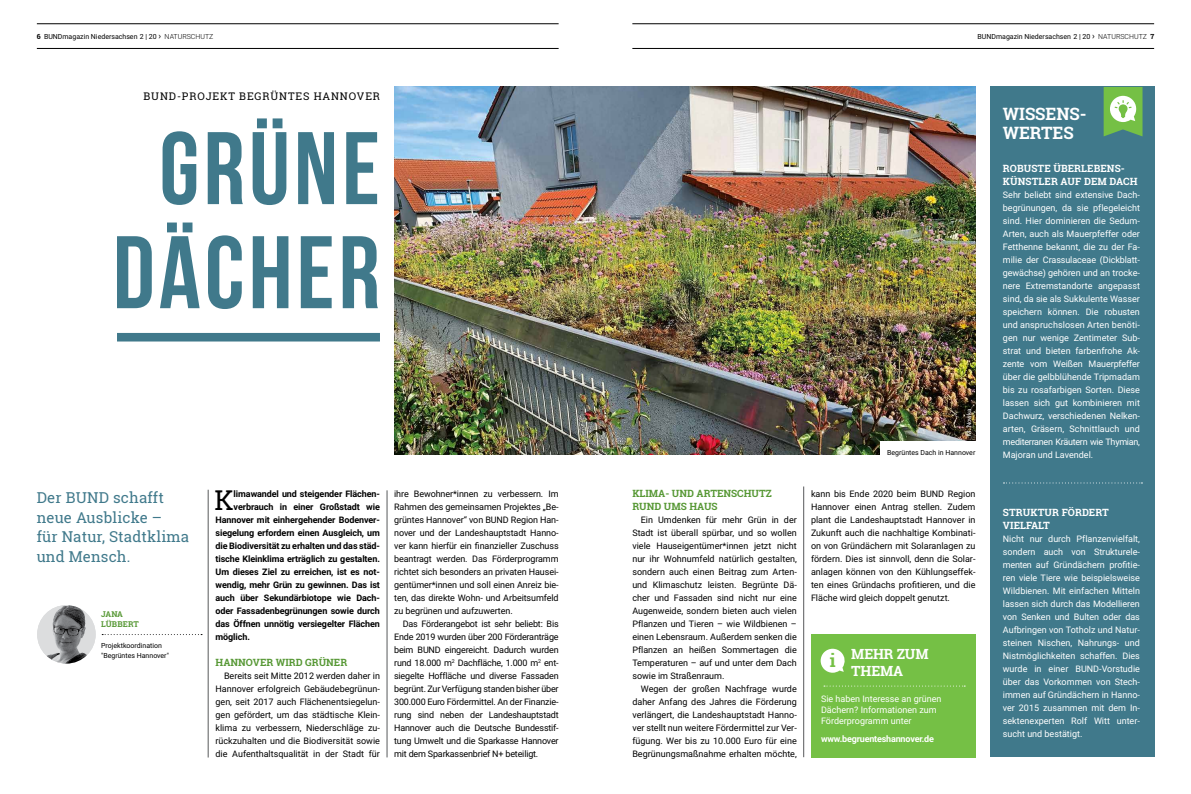
<style>
.page{position:relative;width:1191px;height:794px;background:#fff}
.page>*{position:absolute;margin:0;border:0;box-sizing:border-box;transform-origin:0 0}
.t1{font:700 102.8px/104px "Bebas Neue";letter-spacing:.04em;color:#40798b;text-align:center}
.t2{font:27.3px "Roboto Slab";color:#000}
.t3{font:700 18px "Roboto Slab";color:#75c045}
.t4{font:700 17px/19.5px "Roboto Slab";color:#fff}
.t5{font:15px/19.5px "Roboto Slab";letter-spacing:.01em;color:#40798b}
.t6{font:700 14px/17px "Roboto Slab";letter-spacing:-.01em;color:#fff}
.t7{font:10.5px "Roboto Slab";letter-spacing:.08em;color:#000}
.t8{font:700 10px/13px "Roboto Slab";letter-spacing:.01em;color:#fff}
.t9{font:700 10px/13px "Roboto Slab";color:#579835}
.t10{font:9px/13px "Roboto";color:#000;text-align:justify}
.t11{font:9px/13px "Roboto";color:#fff;text-align:justify}
.t12{font:700 9px "Roboto";letter-spacing:-.01em;color:#000}
.t13{font:700 9px "Roboto";letter-spacing:-.02em;color:#fff}
.t14{font:700 8px/10px "Roboto Slab";letter-spacing:.02em;color:#579835}
.t15{font:7px/10px "Roboto";color:#000}
.t16{font:6px "Roboto";color:#fff}
.s1{font-family:"Roboto Slab";font-weight:700}
.s2{font-size:9px}
.s3{font-weight:300}
</style>
<div class="page">
<hr style="left:208px;top:490px;width:1px;height:267px;background:#58595b">
<hr style="left:387px;top:490px;width:1px;height:267px;background:#58595b">
<hr style="left:803px;top:486px;width:1px;height:271px;background:#58595b">
<img style="left:394px;top:87px;width:581px;height:367px">
<div style="left:117px;top:333px;width:263px;height:8px;background:#40798b"></div>
<div style="left:964px;top:406px;width:10px;height:32px;background:#000;opacity:.75"></div>
<div style="left:989px;top:87px;width:165px;height:670px;background:#40798b"></div>
<svg style="left:1003px;top:482px;width:139px;height:1px"></svg>
<svg style="left:1103px;top:87px;width:39px;height:49px;background:#91c976"></svg>
<div style="left:811px;top:634px;width:164px;height:123px;background:#75c045"></div>
<svg style="left:820px;top:649px;width:25px;height:23px"></svg>
<svg style="left:824px;top:685px;width:141px;height:1px"></svg>
<div style="left:880px;top:441px;width:101px;height:19px;background:#fff"></div>
<svg style="left:102px;top:634px;width:100px;height:1px"></svg>
<img style="left:37px;top:605px;width:59px;height:58px;border-radius:29px">
<hr style="left:37px;top:48px;width:521px;height:1px;background:#000">
<hr style="left:632px;top:48px;width:522px;height:1px;background:#000">
<hr style="left:37px;top:23px;width:521px;height:1px;background:#000">
<hr style="left:632px;top:23px;width:522px;height:1px;background:#000">
<p class="t15" style="left:37px;top:31px;width:178px"><span class="s1">6</span> BUNDmagazin Niedersachsen 2 | 20 <span class="s2">›</span> <span class="s3">NATURSCHUTZ</span></p>
<p class="t15" style="left:977px;top:31px;width:178px">BUNDmagazin Niedersachsen 2 | 20 <span class="s2">›</span> <span class="s3">NATURSCHUTZ</span> <span class="s1">7</span></p>
<p class="t7" style="left:144px;top:89px;width:238px">BUND-PROJEKT BEGRÜNTES HANNOVER</p>
<h1 class="t1" style="left:113px;top:115px;width:268px">GRÜNE<br>DÄCHER</h1>
<h3 class="t5" style="left:37px;top:488px;width:154px">Der BUND schafft neue Ausblicke –<br>für Natur, Stadtklima und Mensch.</h3>
<p class="t14" style="left:101px;top:608px;width:39px">JANA<br>LÜBBERT</p>
<p class="t15" style="left:101px;top:640px;width:69px">Projektkoordination "Begrüntes Hannover"</p>
<h2 class="t2" style="left:214px;top:481px;width:21px">K</h2>
<p class="t12" style="left:234px;top:487px;width:148px">limawandel und steigender Flächen-</p>
<p class="t12" style="left:234px;top:500px;width:148px">verbrauch in einer Großstadt wie</p>
<p class="t12" style="left:215px;top:513px;width:166px">Hannover mit einhergehender Bodenver-</p>
<p class="t12" style="left:215px;top:526px;width:166px">siegelung erfordern einen Ausgleich, um</p>
<p class="t12" style="left:215px;top:539px;width:166px">die Biodiversität zu erhalten und das städ-</p>
<p class="t12" style="left:215px;top:552px;width:166px">tische Kleinklima erträglich zu gestalten.</p>
<p class="t12" style="left:215px;top:565px;width:166px">Um dieses Ziel zu erreichen, ist es not-</p>
<p class="t12" style="left:215px;top:578px;width:166px">wendig, mehr Grün zu gewinnen. Das ist</p>
<p class="t12" style="left:215px;top:591px;width:166px">auch über Sekundärbiotope wie Dach-</p>
<p class="t12" style="left:215px;top:604px;width:166px">oder Fassadenbegrünungen sowie durch</p>
<p class="t12" style="left:215px;top:617px;width:166px">das Öffnen unnötig versiegelter Flächen</p>
<p class="t12" style="left:215px;top:630px;width:36px">möglich.</p>
<p class="t9" style="left:215px;top:655px;width:133px">HANNOVER WIRD GRÜNER</p>
<p class="t10" style="left:215px;top:669px;width:166px;text-indent:9px">Bereits seit Mitte 2012 werden daher in Hannover erfolgreich Gebäudebegrünun&shy;gen, seit 2017 auch Flächenentsiegelun&shy;gen gefördert, um das städtische Klein&shy;klima zu verbessern, Niederschläge zu&shy;rückzuhalten und die Biodiversität sowie die Aufenthaltsqualität in der Stadt für</p>
<p class="t10" style="left:394px;top:486px;width:166px">ihre Bewohner*innen zu verbessern. Im Rahmen des gemeinsamen Projektes „Be&shy;grüntes Hannover“ von BUND Region Han&shy;nover und der Landeshauptstadt Hanno&shy;ver kann hierfür ein finanzieller Zuschuss beantragt werden. Das Förderprogramm richtet sich besonders an privaten Hausei&shy;gentümer*innen und soll einen Anreiz bie&shy;ten, das direkte Wohn- und Arbeitsumfeld zu begrünen und aufzuwerten.</p>
<p class="t10" style="left:394px;top:616px;width:166px;text-indent:9px">Das Förderangebot ist sehr beliebt: Bis Ende 2019 wurden über 200 Förderanträge beim BUND eingereicht. Dadurch wurden rund 18.000 m<sup>2</sup> Dachfläche, 1.000 m<sup>2</sup> ent&shy;siegelte Hoffläche und diverse Fassaden begrünt. Zur Verfügung standen bisher über 300.000 Euro Fördermittel. An der Finanzie&shy;rung sind neben der Landeshauptstadt Hannover auch die Deutsche Bundesstif&shy;tung Umwelt und die Sparkasse Hannover mit dem Sparkassenbrief N+ beteiligt.</p>
<p class="t9" style="left:632px;top:486px;width:141px">KLIMA- UND ARTENSCHUTZ<br>RUND UMS HAUS</p>
<p class="t10" style="left:632px;top:513px;width:166px;text-indent:9px">Ein Umdenken für mehr Grün in der Stadt ist überall spürbar, und so wollen viele Hauseigentümer*innen jetzt nicht nur ihr Wohnumfeld natürlich gestalten, sondern auch einen Beitrag zum Arten&shy;und Klimaschutz leisten. Begrünte Dä&shy;cher und Fassaden sind nicht nur eine Augenweide, sondern bieten auch vielen Pflanzen und Tieren – wie Wildbienen – einen Lebensraum. Außerdem senken die Pflanzen an heißen Sommertagen die Temperaturen – auf und unter dem Dach sowie im Straßenraum.</p>
<p class="t10" style="left:632px;top:681px;width:166px;text-indent:9px">Wegen der großen Nachfrage wurde daher Anfang des Jahres die Förderung verlängert, die Landeshauptstadt Hanno&shy;ver stellt nun weitere Fördermittel zur Ver&shy;fügung. Wer bis zu 10.000 Euro für eine Begrünungsmaßnahme erhalten möchte,</p>
<p class="t16" style="left:965px;top:436px;width:28px;rotate:-90deg">M. Nowka</p>
<p class="t15" style="left:887px;top:447px;width:90px">Begrüntes Dach in Hannover</p>
<p class="t10" style="left:811px;top:486px;width:166px">kann bis Ende 2020 beim BUND Region Hannover einen Antrag stellen. Zudem plant die Landeshauptstadt Hannover in Zukunft auch die nachhaltige Kombinati&shy;on von Gründächern mit Solaranlagen zu fördern. Dies ist sinnvoll, denn die Solar&shy;anlagen können von den Kühlungseffek&shy;ten eines Gründachs profitieren, und die Fläche wird gleich doppelt genutzt.</p>
<h3 class="t6" style="left:851px;top:645px;width:79px">MEHR ZUM<br>THEMA</h3>
<p class="t11" style="left:821px;top:693px;width:122px;line-height:11px;text-align:left">Sie haben Interesse an grünen<br>Dächern? Informationen zum<br>Förderprogramm unter</p>
<p class="t13" style="left:821px;top:732px;width:114px">www.begruenteshannover.de</p>
<h3 class="t3" style="left:829px;top:648px;width:7px">i</h3>
<h3 class="t4" style="left:1002px;top:103px;width:85px">WISSENS-<br>WERTES</h3>
<p class="t8" style="left:1003px;top:161px;width:136px">ROBUSTE ÜBERLEBENS-<br>KÜNSTLER AUF DEM DACH</p>
<p class="t11" style="left:1003px;top:188px;width:139px">Sehr beliebt sind extensive Dach&shy;begrünungen, da sie pflegeleicht sind. Hier dominieren die Sedum-Arten, auch als Mauerpfeffer oder Fetthenne bekannt, die zu der Fa&shy;milie der Crassulaceae (Dickblatt&shy;gewächse) gehören und an trocke&shy;nere Extremstandorte angepasst sind, da sie als Sukkulente Wasser speichern können. Die robusten und anspruchslosen Arten benöti&shy;gen nur wenige Zentimeter Sub&shy;strat und bieten farbenfrohe Ak&shy;zente vom Weißen Mauerpfeffer über die gelbblühende Tripmadam bis zu rosafarbigen Sorten. Diese lassen sich gut kombinieren mit Dachwurz, verschiedenen Nelken&shy;arten, Gräsern, Schnittlauch und mediterranen Kräutern wie Thymian, Majoran und Lavendel.</p>
<p class="t8" style="left:1003px;top:506px;width:108px">STRUKTUR FÖRDERT<br>VIELFALT</p>
<p class="t11" style="left:1003px;top:532px;width:139px">Nicht nur durch Pflanzenvielfalt, sondern auch von Strukturele&shy;menten auf Gründächern profitie&shy;ren viele Tiere wie beispielsweise Wildbienen. Mit einfachen Mitteln lassen sich durch das Modellieren von Senken und Bulten oder das Aufbringen von Totholz und Natur&shy;steinen Nischen, Nahrungs- und Nistmöglichkeiten schaffen. Dies wurde in einer BUND-Vorstudie über das Vorkommen von Stech&shy;immen auf Gründächern in Hanno&shy;ver 2015 zusammen mit dem In&shy;sektenexperten Rolf Witt unter&shy;sucht und bestätigt.</p>
</div>
